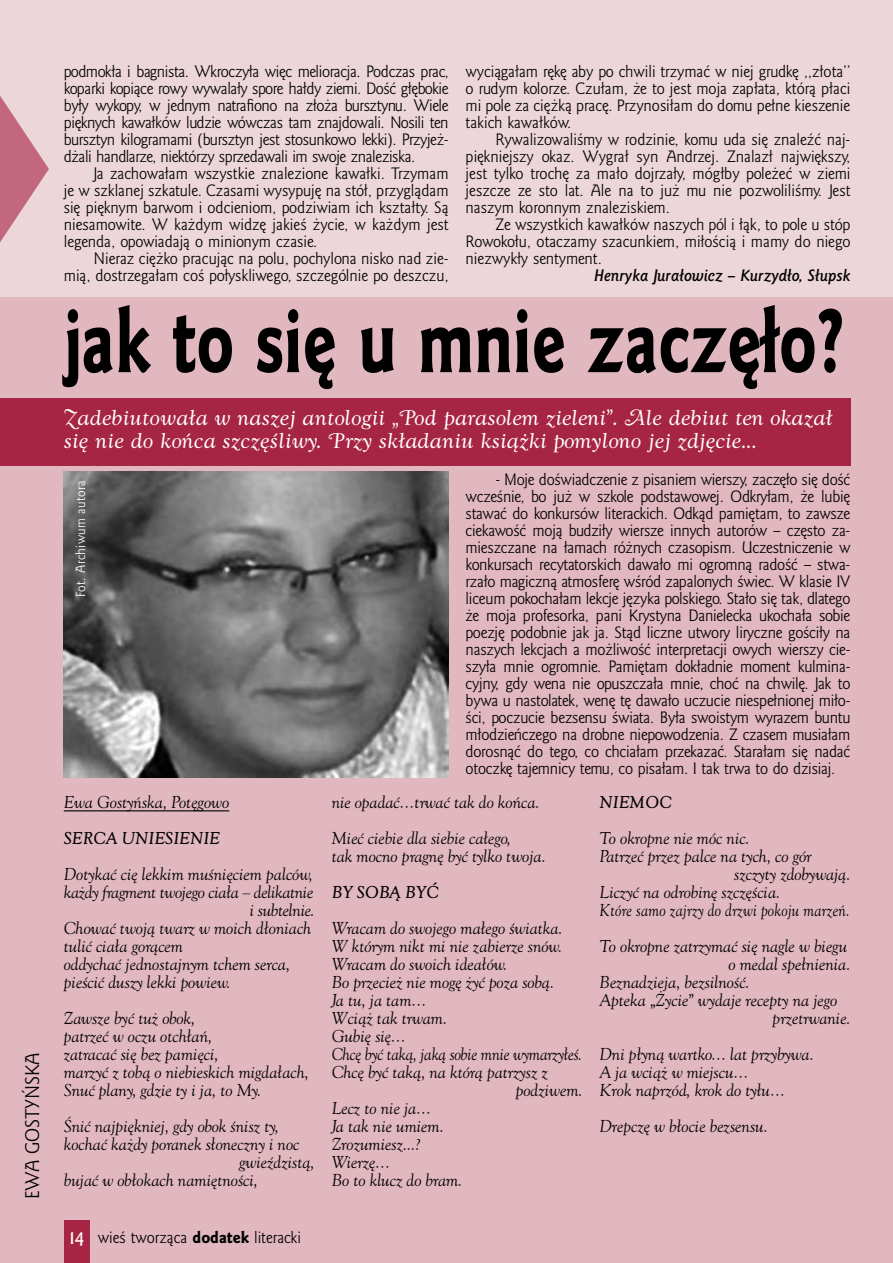
<style>
.page{position:relative;width:893px;height:1263px;background:#ecd6da}
.page>*{position:absolute;margin:0;border:0;box-sizing:border-box;transform-origin:0 0}
.t1{font:81.9px "Goldy EFN Heavy";color:#000;scale:.77 1}
.t2{font:19.5px/22.5px "Goldy Swash EFN";color:#fff}
.t3{font:18px "Goldy EFN";color:#000}
.t4{font:15px/17px "Goldy EFN";color:#000;text-align:justify}
.t5{font:italic 15px/18px "Goldy Olds EFN";color:#000}
.t6{font:italic 15px "Goldy Olds EFN";letter-spacing:-.02em;color:#000}
.t7{font:italic 15px "Goldy Olds EFN";color:#000;scale:.93 1}
.t8{font:italic 15px "Goldy Olds EFN";letter-spacing:.02em;color:#000;scale:.88 1}
.t9{font:italic 700 15px "Goldy EFN";color:#000}
.t10{font:italic 700 15px "Goldy Olds EFN";color:#000}
.t11{font:12px "Goldy EFN";letter-spacing:.03em;color:#fff}
.s1{font-weight:700;font-size:16.5px;color:#fff}
.s2{font-family:"Goldy EFN Heavy"}
</style>
<div class="page">
<div style="left:0;top:298px;width:893px;height:965px;background:#e1b7c0"></div>
<div style="left:64px;top:1220px;width:25px;height:43px;background:#a72544"></div>
<div style="left:0;top:399px;width:850px;height:67px;background:#a72544"></div>
<hr style="left:64px;top:810px;width:165px;height:1px;background:#000">
<svg style="left:0;top:96px;width:49px;height:146px"></svg>
<img style="left:64px;top:471px;width:385px;height:307px">
<p class="t3" style="left:22px;top:1199px;width:148px;rotate:-90deg">EWA GOSTYŃSKA</p>
<p class="t4" style="left:64px;top:63px;width:386px">podmokła i bagnista. Wkroczyła więc melioracja. Podczas prac, koparki kopiące rowy wywalały spore hałdy ziemi. Dość głębokie były wykopy, w jednym natrafiono na złoża bursztynu. Wiele pięknych kawałków ludzie wówczas tam znajdowali. Nosili ten bursztyn kilogramami (bursztyn jest stosunkowo lekki). Przyjeż&shy;dżali handlarze, niektórzy sprzedawali im swoje znaleziska.</p>
<p class="t4" style="left:64px;top:165px;width:386px;text-indent:30px">Ja zachowałam wszystkie znalezione kawałki. Trzymam je w szklanej szkatule. Czasami wysypuję na stół, przyglądam się pięknym barwom i odcieniom, podziwiam ich kształty. Są niesamowite. W każdym widzę jakieś życie, w każdym jest legenda, opowiadają o minionym czasie.</p>
<p class="t4" style="left:64px;top:250px;width:386px;text-align:right">Nieraz ciężko pracując na polu, pochylona nisko nad zie&shy;mią, dostrzegałam coś połyskliwego, szczególnie po deszczu,</p>
<p class="t4" style="left:466px;top:63px;width:386px">wyciągałam rękę aby po chwili trzymać w niej grudkę ,,złota’’ o rudym kolorze. Czułam, że to jest moja zapłata, którą płaci mi pole za ciężką pracę. Przynosiłam do domu pełne kieszenie takich kawałków.</p>
<p class="t4" style="left:466px;top:131px;width:386px;text-indent:30px">Rywalizowaliśmy w rodzinie, komu uda się znaleźć naj&shy;piękniejszy okaz. Wygrał syn Andrzej. Znalazł największy, jest tylko trochę za mało dojrzały, mógłby poleżeć w ziemi jeszcze ze sto lat. Ale na to już mu nie pozwoliliśmy. Jest naszym koronnym znaleziskiem.</p>
<p class="t4" style="left:466px;top:216px;width:386px;text-indent:30px">Ze wszystkich kawałków naszych pól i łąk, to pole u stóp Rowokołu, otaczamy szacunkiem, miłością i mamy do niego niezwykły sentyment.</p>
<p class="t9" style="left:594px;top:266px;width:258px">Henryka Jurałowicz – Kurzydło, Słupsk</p>
<h1 class="t1" style="left:64px;top:290px;width:1017px">jak to się u mnie zaczęło?</h1>
<h2 class="t2" style="left:64px;top:407px;width:770px">Zadebiutowała w naszej antologii „Pod parasolem zieleni”. Ale debiut ten okazał się nie do końca szczęśliwy. Przy składaniu książki pomylono jej zdjęcie...</h2>
<p class="t11" style="left:73px;top:597px;width:118px;rotate:-90deg">Fot. Archiwum autora</p>
<p class="t4" style="left:466px;top:471px;width:386px;text-indent:30px">- Moje doświadczenie z pisaniem wierszy, zaczęło się dość wcześnie, bo już w szkole podstawowej. Odkryłam, że lubię stawać do konkursów literackich. Odkąd pamiętam, to zawsze ciekawość moją budziły wiersze innych autorów – często za&shy;mieszczane na łamach różnych czasopism. Uczestniczenie w konkursach recytatorskich dawało mi ogromną radość – stwa&shy;rzało magiczną atmosferę wśród zapalonych świec. W klasie IV liceum pokochałam lekcje języka polskiego. Stało się tak, dlatego że moja profesorka, pani Krystyna Danielecka ukochała sobie poezję podobnie jak ja. Stąd liczne utwory liryczne gościły na naszych lekcjach a możliwość interpretacji owych wierszy cie&shy;szyła mnie ogromnie. Pamiętam dokładnie moment kulmina&shy;cyjny, gdy wena nie opuszczała mnie, choć na chwilę. Jak to bywa u nastolatek, wenę tę dawało uczucie niespełnionej miło&shy;ści, poczucie bezsensu świata. Była swoistym wyrazem buntu młodzieńczego na drobne niepowodzenia. Z czasem musiałam dorosnąć do tego, co chciałam przekazać. Starałam się nadać otoczkę tajemnicy temu, co pisałam. I tak trwa to do dzisiaj.</p>
<p class="t5" style="left:64px;top:792px;width:167px">Ewa Gostyńska, Potęgowo</p>
<p class="t10" style="left:64px;top:827px;width:157px">SERCA UNIES IENIE</p>
<p class="t5" style="left:64px;top:864px;width:251px">Dotykać cię lekkim muśnięciem palców,</p>
<p class="t6" style="left:64px;top:882px;width:251px">każdy fragment twojego ciała – delikatnie</p>
<p class="t6" style="left:250px;top:900px;width:66px">i subtelnie.</p>
<p class="t5" style="left:64px;top:918px;width:249px">Chować twoją twarz w moich dłoniach</p>
<p class="t5" style="left:64px;top:936px;width:121px">tulić ciała gorącem</p>
<p class="t5" style="left:64px;top:954px;width:228px">oddychać jednostajnym tchem serca,</p>
<p class="t5" style="left:64px;top:972px;width:168px">pieścić duszy lekki powiew.</p>
<p class="t5" style="left:64px;top:1008px;width:247px">Zawsze być tuż obok,<br>patrzeć w oczu otchłań,<br>zatracać się bez pamięci,<br>marzyć z tobą o niebieskich migdałach,<br>Snuć plany, gdzie ty i ja, to My.</p>
<p class="t5" style="left:64px;top:1116px;width:217px">Śnić najpiękniej, gdy obok śnisz ty,</p>
<p class="t5" style="left:64px;top:1134px;width:237px">kochać każdy poranek słoneczny i noc</p>
<p class="t5" style="left:239px;top:1152px;width:77px">gwieździstą,</p>
<p class="t5" style="left:64px;top:1170px;width:196px">bujać w obłokach namiętności,</p>
<p class="t4" style="left:69px;top:1230px;width:234px"><span class="s1">14</span> wieś tworząca <span class="s2">dodatek</span> literacki</p>
<p class="t5" style="left:332px;top:792px;width:209px">nie opadać…trwać tak do końca.</p>
<p class="t5" style="left:332px;top:828px;width:216px">Mieć ciebie dla siebie całego,<br>tak mocno pragnę być tylko twoja.</p>
<p class="t10" style="left:332px;top:881px;width:109px">BY SOBĄ BYĆ</p>
<p class="t5" style="left:332px;top:918px;width:232px">Wracam do swojego małego światka.</p>
<p class="t5" style="left:332px;top:936px;width:232px">W którym nikt mi nie zabierze snów.</p>
<p class="t5" style="left:332px;top:954px;width:177px">Wracam do swoich ideałów.</p>
<p class="t5" style="left:332px;top:972px;width:224px">Bo przecież nie mogę żyć poza sobą.</p>
<p class="t5" style="left:332px;top:990px;width:96px">Ja tu, ja tam…</p>
<p class="t5" style="left:332px;top:1008px;width:117px">Wciąż tak trwam.</p>
<p class="t5" style="left:332px;top:1026px;width:76px">Gubię się…</p>
<p class="t7" style="left:332px;top:1044px;width:270px">Chcę być taką, jaką sobie mnie wymarzyłeś.</p>
<p class="t5" style="left:332px;top:1062px;width:218px">Chcę być taką, na którą patrzysz z</p>
<p class="t5" style="left:516px;top:1080px;width:68px">podziwem.</p>
<p class="t5" style="left:332px;top:1098px;width:101px">Lecz to nie ja…</p>
<p class="t5" style="left:332px;top:1116px;width:114px">Ja tak nie umiem.</p>
<p class="t5" style="left:332px;top:1134px;width:90px">Zrozumiesz...?</p>
<p class="t5" style="left:332px;top:1152px;width:60px">Wierzę…</p>
<p class="t5" style="left:332px;top:1170px;width:132px">Bo to klucz do bram.</p>
<p class="t10" style="left:600px;top:791px;width:74px">NIEMOC</p>
<p class="t5" style="left:600px;top:828px;width:151px">To okropne nie móc nic.</p>
<p class="t5" style="left:600px;top:846px;width:213px">Patrzeć przez palce na tych, co gór</p>
<p class="t5" style="left:734px;top:864px;width:118px">szczyty zdobywają.</p>
<p class="t5" style="left:600px;top:882px;width:182px">Liczyć na odrobinę szczęścia.</p>
<p class="t8" style="left:600px;top:899px;width:286px">Które samo zajrzy do drzwi pokoju marzeń.</p>
<p class="t5" style="left:600px;top:936px;width:249px">To okropne zatrzymać się nagle w biegu</p>
<p class="t5" style="left:728px;top:954px;width:124px">o medal spełnienia.</p>
<p class="t5" style="left:600px;top:972px;width:151px">Beznadzieja, bezsilność.</p>
<p class="t5" style="left:600px;top:990px;width:239px">Apteka „Życie” wydaje recepty na jego</p>
<p class="t5" style="left:773px;top:1008px;width:79px">przetrwanie.</p>
<p class="t5" style="left:600px;top:1044px;width:216px">Dni płyną wartko… lat przybywa.<br>A ja wciąż w miejscu…<br>Krok naprzód, krok do tyłu…</p>
<p class="t5" style="left:600px;top:1116px;width:170px">Drepczę w błocie bezsensu.</p>
</div>
